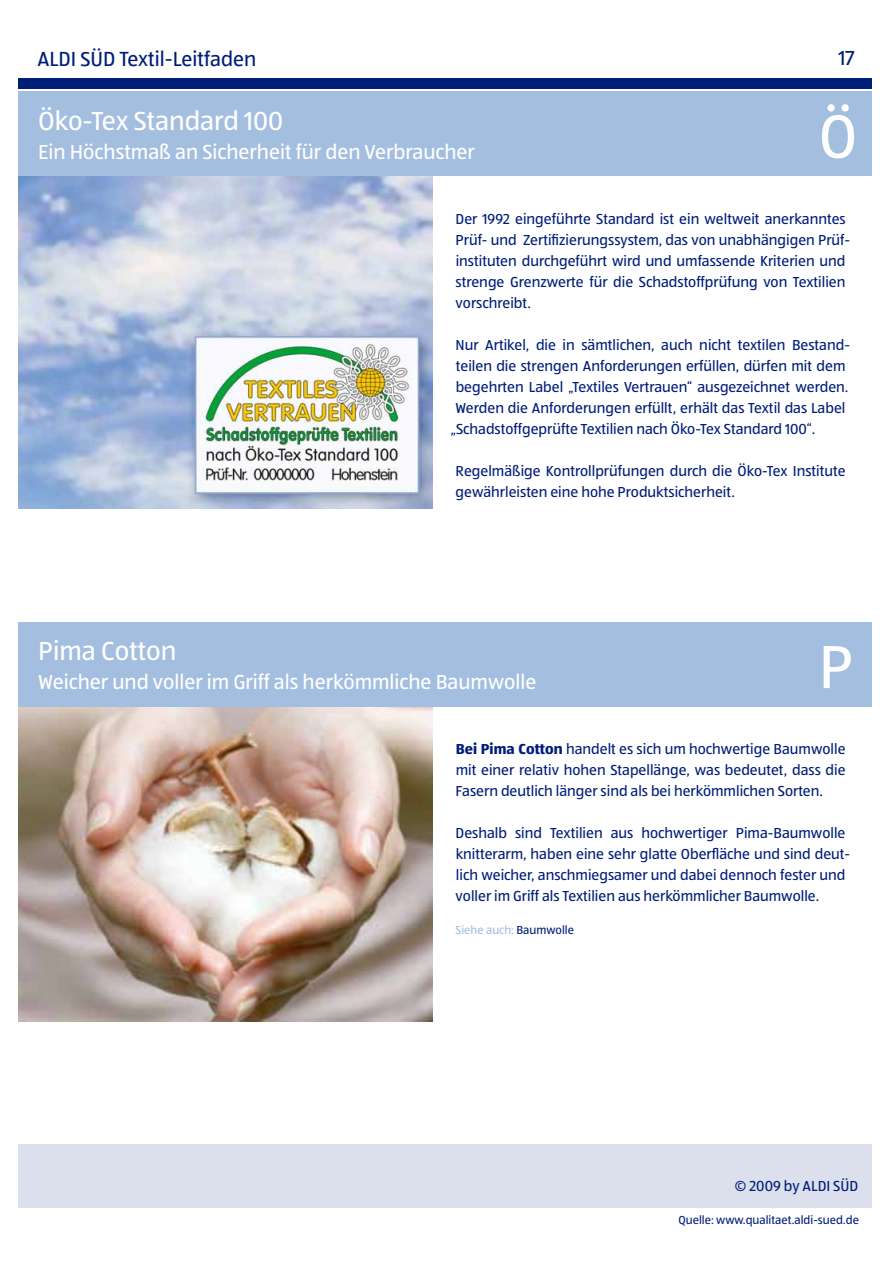
<style>
.page{position:relative;width:893px;height:1263px;background:#fff}
.page>*{position:absolute;margin:0;border:0;box-sizing:border-box;transform-origin:0 0}
.t1{font:63px "ALDISUED Regular";color:#fff}
.t2{font:27px "ALDISUED Regular";color:#fff}
.t3{font:21px "ALDISUED Regular";color:#fff}
.t4{font:21px "ALDISUED Office";color:#001e78}
.t5{font:21px "ALDISUED Regular";color:#001e78}
.t6{font:15px/21px "ALDISUED Regular";color:#001e78}
.t7{font:12px "ALDISUED Regular";color:#001e78}
.t8{font:12px "ALDISUED Regular";color:#a4bee0}
.s1{font-family:"ALDISUED Bold"}
.s2{color:#001e78}
</style>
<div class="page">
<div style="left:18px;top:79px;width:854px;height:10px;background:#001e78"></div>
<div style="left:18px;top:1144px;width:854px;height:64px;background:#dce0ec"></div>
<img style="left:18px;top:706px;width:414px;height:315px">
<img style="left:18px;top:176px;width:414px;height:332px">
<div style="left:18px;top:92px;width:854px;height:84px;background:#a4bee0"></div>
<div style="left:18px;top:622px;width:854px;height:84px;background:#a4bee0"></div>
<h3 class="t4" style="left:38px;top:45px;width:220px">ALDI SÜD Textil-Leitfaden</h3>
<h3 class="t5" style="left:838px;top:45px;width:18px">17</h3>
<h2 class="t2" style="left:38px;top:105px;width:246px">Öko-Tex Standard 100</h2>
<h3 class="t3" style="left:38px;top:139px;width:438px">Ein Höchstmaß an Sicherheit für den Verbraucher</h3>
<h2 class="t2" style="left:38px;top:105px;width:304px">Dopp lter Windsor-Knoten</h2>
<h3 class="t3" style="left:38px;top:139px;width:332px">In 6 Schrit en zum komplexen Knoten</h3>
<h1 class="t1" style="left:818px;top:98px;width:40px">Ö</h1>
<h1 class="t1" style="left:818px;top:98px;width:38px">D</h1>
<p class="t6" style="left:455px;top:208px;width:394px">Der 1992 eingeführte Standard ist ein weltweit anerkanntes Prüf- und Zertifizierungssystem, das von unabhängigen Prüf&shy;instituten durchgeführt wird und umfassende Kriterien und strenge Grenzwerte für die Schadstoffprüfung von Textilien vorschreibt.</p>
<p class="t6" style="left:456px;top:334px;width:396px">Nur Artikel, die in sämtlichen, auch nicht textilen Bestand-</p>
<p class="t6" style="left:456px;top:355px;width:391px">teilen die strengen Anforderungen erfüllen, dürfen mit dem</p>
<p class="t6" style="left:456px;top:376px;width:394px">begehrten Label „Textiles Vertrauen“ ausgezeichnet werden.</p>
<p class="t6" style="left:455px;top:397px;width:391px">Werden die Anforderungen erfüllt, erhält das Textil das Label</p>
<p class="t6" style="left:451px;top:418px;width:366px">„Schadstoffgeprüfte Textilien nach Öko-Tex Standard 100“.</p>
<p class="t6" style="left:455px;top:460px;width:392px">Regelmäßige Kontrollprüfungen durch die Öko-Tex Institute gewährleisten eine hohe Produktsicherheit.</p>
<h2 class="t2" style="left:38px;top:635px;width:140px">Pima Cotton</h2>
<h3 class="t3" style="left:38px;top:669px;width:500px">Weicher und voller im Griff als herkömmliche Baumwolle</h3>
<h3 class="t3" style="left:38px;top:669px;width:332px">In 6 Schritten zum komplexen Knoten</h3>
<h1 class="t1" style="left:818px;top:629px;width:38px">DE</h1>
<h1 class="t1" style="left:818px;top:629px;width:36px">P</h1>
<p class="t6" style="left:456px;top:738px;width:391px;text-align:justify"><span class="s1">Bei Pima Cotton</span> handelt es sich um hochwertige Baumwolle mit einer relativ hohen Stapellänge, was bedeutet, dass die Fasern deutlich länger sind als bei herkömmlichen Sorten.</p>
<p class="t6" style="left:456px;top:822px;width:396px">Deshalb sind Textilien aus hochwertiger Pima-Baumwolle knitterarm, haben eine sehr glatte Oberfläche und sind deut&shy;lich weicher, anschmiegsamer und dabei dennoch fester und voller im Griff als Textilien aus herkömmlicher Baumwolle.</p>
<p class="t8" style="left:456px;top:922px;width:120px">Siehe auch: <span class="s2">Baumwolle</span></p>
<p class="t6" style="left:734px;top:1175px;width:125px">© 2009 by ALDI SÜD</p>
<p class="t7" style="left:678px;top:1212px;width:182px">Quelle: www.qualitaet.aldi-sued.de</p>
</div>
